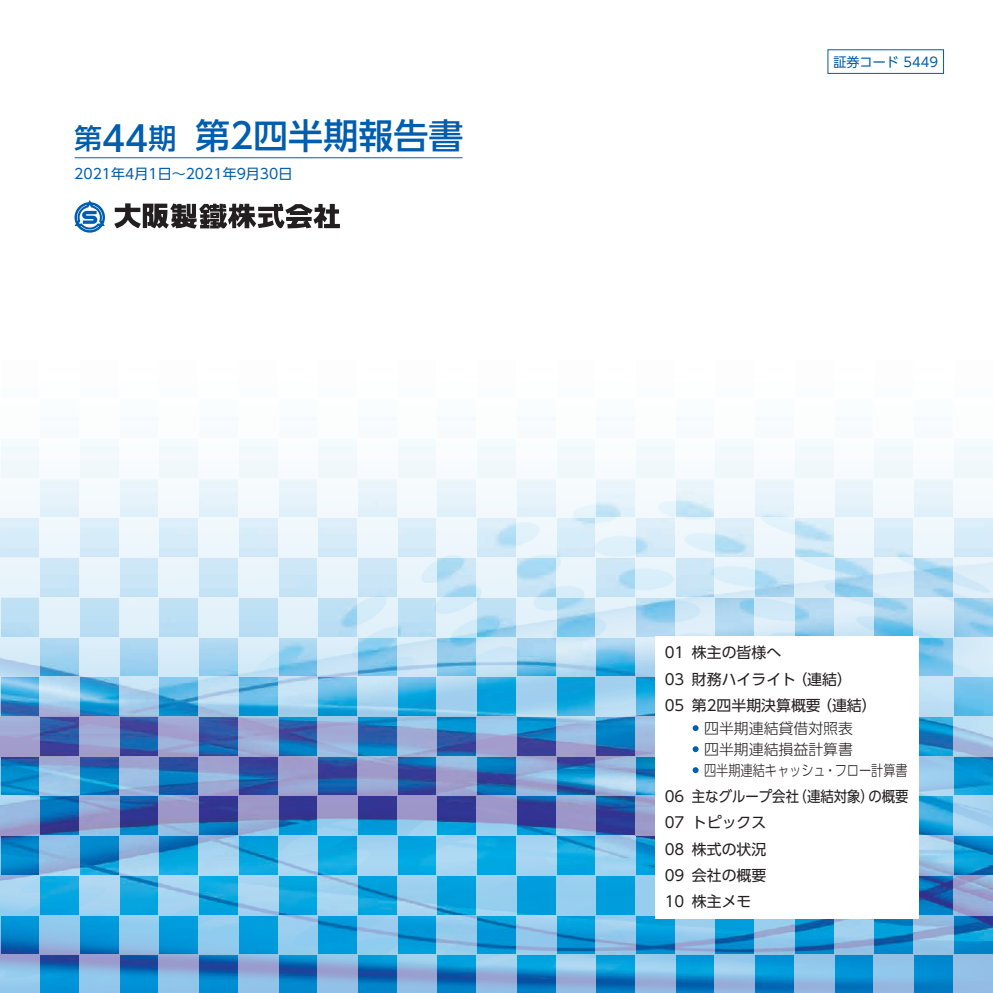
<style>
.page{position:relative;width:993px;height:993px;background:#fff}
.page>*{position:absolute;margin:0;border:0;box-sizing:border-box;transform-origin:0 0}
.t1{font:500 35px "UD Shin Go Pro";color:#015dad}
.t2{font:14.88px/26.2px "UD Shin Go Pro";color:#231f20}
.t3{font:300 14.88px/21px "UD Shin Go Pro";color:#231f20}
.t4{font:14px "UD Shin Go Pro";color:#015dad}
.t5{font:13.12px "UD Shin Go Pro";color:#015dad}
.s1{font-size:28px}
.s2{color:#015dad}
</style>
<div class="page">
<img style="left:1px;top:440px;width:991px;height:552px">
<img style="left:40px;top:440px;width:39px;height:38px">
<img style="left:119px;top:440px;width:40px;height:38px">
<div style="left:0;top:478px;width:40px;height:39px;background:#f4fafd"></div>
<div style="left:79px;top:478px;width:40px;height:39px;background:#f4fafd"></div>
<div style="left:40px;top:517px;width:39px;height:40px;background:#eff7fc"></div>
<div style="left:119px;top:517px;width:40px;height:40px;background:#eff7fc"></div>
<div style="left:0;top:557px;width:40px;height:40px;background:#e9f4fb"></div>
<div style="left:79px;top:557px;width:40px;height:40px;background:#e9f4fb"></div>
<div style="left:40px;top:597px;width:39px;height:40px;background:#e3f2fa"></div>
<div style="left:119px;top:597px;width:40px;height:40px;background:#e3f2fa"></div>
<img style="left:0;top:637px;width:40px;height:39px">
<div style="left:79px;top:637px;width:40px;height:39px;background:#d7ebf8"></div>
<img style="left:40px;top:676px;width:39px;height:40px">
<img style="left:119px;top:676px;width:40px;height:40px">
<img style="left:0;top:716px;width:40px;height:40px">
<img style="left:79px;top:716px;width:40px;height:40px">
<img style="left:40px;top:756px;width:39px;height:39px">
<img style="left:119px;top:756px;width:40px;height:39px">
<img style="left:0;top:795px;width:40px;height:40px">
<img style="left:79px;top:795px;width:40px;height:40px">
<img style="left:40px;top:835px;width:39px;height:40px">
<img style="left:119px;top:835px;width:40px;height:40px">
<img style="left:0;top:875px;width:40px;height:39px">
<div style="left:79px;top:875px;width:40px;height:39px;background:#aad5f1"></div>
<img style="left:40px;top:914px;width:39px;height:40px">
<img style="left:119px;top:914px;width:40px;height:40px">
<img style="left:0;top:954px;width:40px;height:38px">
<img style="left:79px;top:954px;width:40px;height:38px">
<img style="left:198px;top:440px;width:40px;height:38px">
<img style="left:278px;top:440px;width:39px;height:38px">
<div style="left:159px;top:478px;width:39px;height:39px;background:#f4fafd"></div>
<div style="left:238px;top:478px;width:40px;height:39px;background:#f4fafd"></div>
<div style="left:198px;top:517px;width:40px;height:40px;background:#eff7fc"></div>
<div style="left:278px;top:517px;width:39px;height:40px;background:#eff7fc"></div>
<div style="left:159px;top:557px;width:39px;height:40px;background:#e9f4fb"></div>
<div style="left:238px;top:557px;width:40px;height:40px;background:#e9f4fb"></div>
<div style="left:198px;top:597px;width:40px;height:40px;background:#e3f2fa"></div>
<div style="left:278px;top:597px;width:39px;height:40px;background:#e3f2fa"></div>
<div style="left:159px;top:637px;width:39px;height:39px;background:#d7ecf9"></div>
<img style="left:238px;top:637px;width:40px;height:39px">
<img style="left:198px;top:676px;width:40px;height:40px">
<img style="left:278px;top:676px;width:39px;height:40px">
<img style="left:159px;top:716px;width:39px;height:40px">
<img style="left:238px;top:716px;width:40px;height:40px">
<img style="left:198px;top:756px;width:40px;height:39px">
<img style="left:278px;top:756px;width:39px;height:39px">
<img style="left:159px;top:795px;width:39px;height:40px">
<img style="left:238px;top:795px;width:40px;height:40px">
<img style="left:198px;top:835px;width:40px;height:40px">
<img style="left:278px;top:835px;width:39px;height:40px">
<img style="left:159px;top:875px;width:39px;height:39px">
<img style="left:238px;top:875px;width:40px;height:39px">
<img style="left:198px;top:914px;width:40px;height:40px">
<img style="left:278px;top:914px;width:39px;height:40px">
<img style="left:159px;top:954px;width:39px;height:38px">
<img style="left:238px;top:954px;width:40px;height:38px">
<img style="left:357px;top:440px;width:40px;height:38px">
<img style="left:437px;top:440px;width:39px;height:38px">
<div style="left:317px;top:478px;width:40px;height:39px;background:#f4fafd"></div>
<div style="left:397px;top:478px;width:40px;height:39px;background:#f4fafd"></div>
<div style="left:357px;top:517px;width:40px;height:40px;background:#eff7fc"></div>
<div style="left:437px;top:517px;width:39px;height:40px;background:#eff7fc"></div>
<div style="left:317px;top:557px;width:40px;height:40px;background:#e9f4fb"></div>
<img style="left:397px;top:557px;width:40px;height:40px">
<img style="left:357px;top:597px;width:40px;height:40px">
<img style="left:437px;top:597px;width:39px;height:40px">
<img style="left:317px;top:637px;width:40px;height:39px">
<img style="left:397px;top:637px;width:40px;height:39px">
<img style="left:357px;top:676px;width:40px;height:40px">
<img style="left:437px;top:676px;width:39px;height:40px">
<img style="left:317px;top:716px;width:40px;height:40px">
<img style="left:397px;top:716px;width:40px;height:40px">
<img style="left:357px;top:756px;width:40px;height:39px">
<img style="left:437px;top:756px;width:39px;height:39px">
<img style="left:317px;top:795px;width:40px;height:40px">
<img style="left:397px;top:795px;width:40px;height:40px">
<img style="left:357px;top:835px;width:40px;height:40px">
<img style="left:437px;top:835px;width:39px;height:40px">
<img style="left:317px;top:875px;width:40px;height:39px">
<img style="left:397px;top:875px;width:40px;height:39px">
<img style="left:357px;top:914px;width:40px;height:40px">
<img style="left:437px;top:914px;width:39px;height:40px">
<img style="left:317px;top:954px;width:40px;height:38px">
<img style="left:397px;top:954px;width:40px;height:38px">
<img style="left:516px;top:440px;width:40px;height:38px">
<img style="left:595px;top:440px;width:40px;height:38px">
<div style="left:476px;top:478px;width:40px;height:39px;background:#f4fafd"></div>
<img style="left:556px;top:478px;width:39px;height:39px">
<img style="left:516px;top:517px;width:40px;height:40px">
<img style="left:595px;top:517px;width:40px;height:40px">
<div style="left:476px;top:557px;width:40px;height:40px;background:#e9f4fb"></div>
<img style="left:556px;top:557px;width:39px;height:40px">
<img style="left:516px;top:597px;width:40px;height:40px">
<img style="left:595px;top:597px;width:40px;height:40px">
<img style="left:476px;top:637px;width:40px;height:39px">
<img style="left:556px;top:637px;width:39px;height:39px">
<img style="left:516px;top:676px;width:40px;height:40px">
<img style="left:595px;top:676px;width:40px;height:40px">
<img style="left:476px;top:716px;width:40px;height:40px">
<img style="left:556px;top:716px;width:39px;height:40px">
<img style="left:516px;top:756px;width:40px;height:39px">
<img style="left:595px;top:756px;width:40px;height:39px">
<img style="left:476px;top:795px;width:40px;height:40px">
<img style="left:556px;top:795px;width:39px;height:40px">
<div style="left:516px;top:835px;width:40px;height:40px;background:#a4d4f1"></div>
<img style="left:595px;top:835px;width:40px;height:40px">
<img style="left:476px;top:875px;width:40px;height:39px">
<div style="left:556px;top:875px;width:39px;height:39px;background:#98ceee"></div>
<img style="left:516px;top:914px;width:40px;height:40px">
<img style="left:595px;top:914px;width:40px;height:40px">
<img style="left:476px;top:954px;width:40px;height:38px">
<img style="left:556px;top:954px;width:39px;height:38px">
<img style="left:675px;top:440px;width:39px;height:38px">
<img style="left:754px;top:440px;width:40px;height:38px">
<img style="left:635px;top:478px;width:40px;height:39px">
<div style="left:714px;top:478px;width:40px;height:39px;background:#f4fafd"></div>
<img style="left:675px;top:517px;width:39px;height:40px">
<img style="left:754px;top:517px;width:40px;height:40px">
<img style="left:635px;top:557px;width:40px;height:40px">
<img style="left:714px;top:557px;width:40px;height:40px">
<img style="left:675px;top:597px;width:39px;height:38px">
<img style="left:754px;top:597px;width:40px;height:38px">
<img style="left:635px;top:637px;width:20px;height:39px">
<img style="left:635px;top:716px;width:20px;height:40px">
<img style="left:635px;top:795px;width:20px;height:40px">
<img style="left:635px;top:875px;width:20px;height:39px">
<img style="left:675px;top:918px;width:39px;height:36px">
<img style="left:754px;top:918px;width:40px;height:36px">
<img style="left:635px;top:954px;width:40px;height:38px">
<img style="left:714px;top:954px;width:40px;height:38px">
<img style="left:833px;top:440px;width:40px;height:38px">
<img style="left:913px;top:440px;width:39px;height:38px">
<div style="left:794px;top:478px;width:39px;height:39px;background:#f4fafd"></div>
<div style="left:873px;top:478px;width:40px;height:39px;background:#f4fafd"></div>
<div style="left:833px;top:517px;width:40px;height:40px;background:#eff7fc"></div>
<div style="left:913px;top:517px;width:39px;height:40px;background:#eff7fc"></div>
<img style="left:794px;top:557px;width:39px;height:40px">
<img style="left:873px;top:557px;width:40px;height:40px">
<img style="left:833px;top:597px;width:40px;height:38px">
<img style="left:913px;top:597px;width:39px;height:40px">
<img style="left:918px;top:676px;width:34px;height:40px">
<img style="left:918px;top:756px;width:34px;height:39px">
<img style="left:918px;top:835px;width:34px;height:40px">
<img style="left:833px;top:918px;width:40px;height:36px">
<img style="left:913px;top:914px;width:39px;height:40px">
<img style="left:794px;top:954px;width:39px;height:38px">
<img style="left:873px;top:954px;width:40px;height:38px">
<div style="left:952px;top:478px;width:40px;height:39px;background:#f4fafd"></div>
<img style="left:952px;top:557px;width:40px;height:40px">
<img style="left:952px;top:637px;width:40px;height:39px">
<img style="left:952px;top:716px;width:40px;height:40px">
<img style="left:952px;top:795px;width:40px;height:40px">
<img style="left:952px;top:875px;width:40px;height:39px">
<div style="left:952px;top:954px;width:40px;height:38px;background:#93bee5"></div>
<img style="left:0;top:517px;width:1px;height:40px">
<img style="left:0;top:597px;width:1px;height:40px">
<img style="left:0;top:676px;width:1px;height:40px">
<img style="left:0;top:756px;width:1px;height:39px">
<img style="left:0;top:835px;width:1px;height:40px">
<img style="left:0;top:914px;width:1px;height:40px">
<div style="left:827px;top:49px;width:116px;height:25px;border:1px solid #015dad"></div>
<hr style="left:75px;top:157px;width:387px;height:1px;background:#015dad">
<div style="left:655px;top:635px;width:263px;height:283px;background:#fff"></div>
<svg style="left:692px;top:725px;width:6px;height:6px"></svg>
<svg style="left:692px;top:746px;width:6px;height:6px"></svg>
<svg style="left:692px;top:767px;width:6px;height:6px"></svg>
<svg style="left:114px;top:203px;width:226px;height:26px"></svg>
<svg style="left:74px;top:200px;width:31px;height:32px"></svg>
<h1 class="t1" style="left:74px;top:107px;width:390px"><span class="s1">第</span>44<span class="s1">期</span> 第2四半期報告書</h1>
<p class="t4" style="left:74px;top:162px;width:220px">2021年4月1日～2021年9月30日</p>
<p class="t5" style="left:833px;top:51px;width:106px">証券コード 5449</p>
<p class="t2" style="left:664px;top:639px;width:213px">01 株主の皆様へ<br>03 財務ハイライト（連結）<br>05 第2四半期決算概要（連結）</p>
<p class="t3" style="left:688px;top:716px;width:221px"><span class="s2">・</span>四半期連結貸借対照表<br><span class="s2">・</span>四半期連結損益計算書<br><span class="s2">・</span>四半期連結キャッシュ・フロー計算書</p>
<p class="t2" style="left:664px;top:782px;width:245px">06 主なグループ会社（連結対象）の概要<br>07 トピックス<br>08 株式の状況<br>09 会社の概要<br>10 株主メモ</p>
</div>
